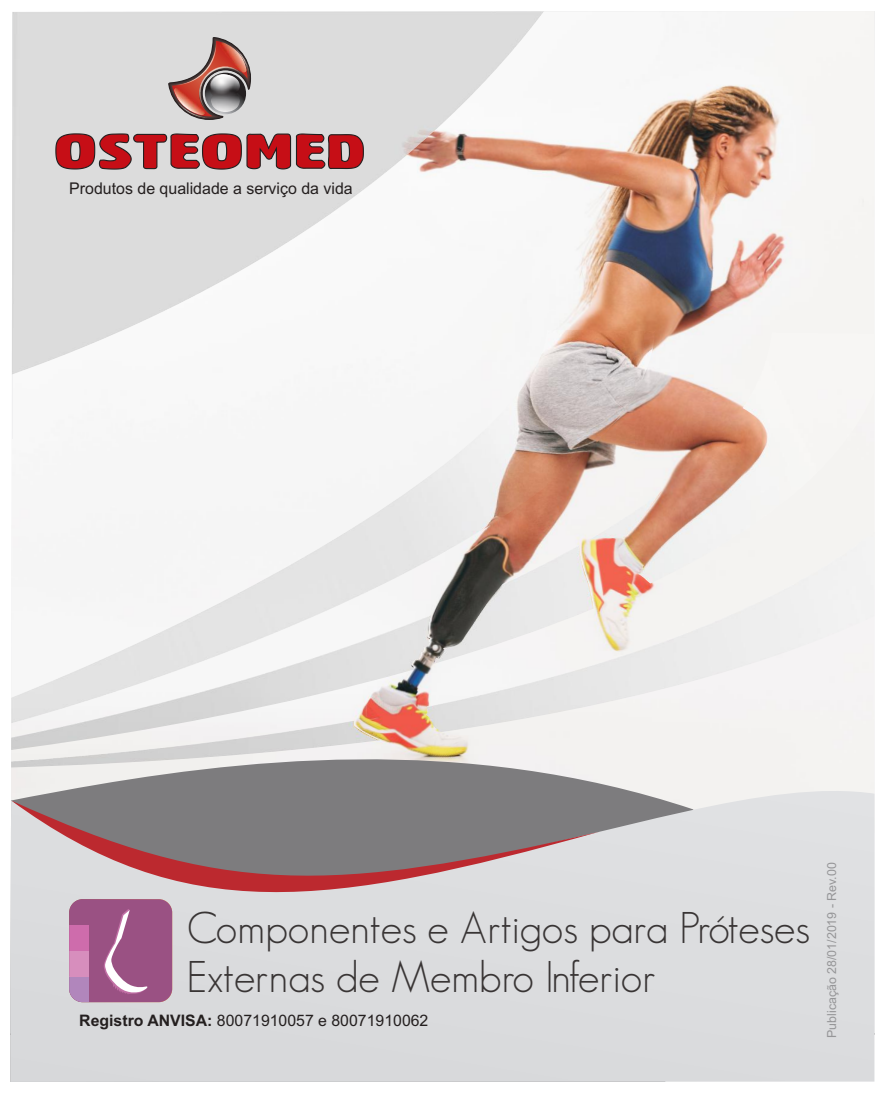
<style>
.page{position:relative;width:885px;height:1093px;background:#fff}
.page>*{position:absolute;margin:0;border:0;box-sizing:border-box;transform-origin:0 0}
.t1{font:300 43.38px/48.4px "Geosans";color:#393535}
.t2{font:16.12px "Arial";color:#241f1f}
.t3{font:15.88px "Arial";color:#241f1f}
.t4{font:12.5px "Arial";color:#969698}
.s1{font-weight:700}
</style>
<div class="page">
<img style="left:694px;top:11px;width:180px;height:321px">
<img style="left:655px;top:332px;width:219px;height:398px">
<img style="left:12px;top:419px;width:643px;height:237px">
<svg style="left:11px;top:656px;width:682px;height:74px"></svg>
<svg style="left:11px;top:730px;width:863px;height:352px;background:#d6d6d7"></svg>
<svg style="left:11px;top:800px;width:588px;height:126px;background:#ae9fa2"></svg>
<img style="left:12px;top:11px;width:682px;height:408px">
<svg style="left:55px;top:133px;width:309px;height:37px;background:#b75156"></svg>
<svg style="left:168px;top:37px;width:83px;height:83px"></svg>
<img style="left:174px;top:88px;width:7px;height:27px">
<img style="left:171px;top:40px;width:49px;height:48px">
<img style="left:177px;top:101px;width:36px;height:17px">
<img style="left:219px;top:42px;width:27px;height:2px">
<img style="left:229px;top:43px;width:22px;height:40px">
<img style="left:181px;top:44px;width:67px;height:66px">
<img style="left:199px;top:66px;width:40px;height:37px">
<svg style="left:205px;top:73px;width:41px;height:41px"></svg>
<img style="left:211px;top:75px;width:29px;height:22px;border-radius:50%">
<img style="left:211px;top:89px;width:29px;height:23px;border-radius:50%">
<img style="left:209px;top:74px;width:28px;height:25px;border-radius:50%">
<div style="left:69px;top:899px;width:103px;height:103px;background:#9a5183;border-radius:13px"></div>
<div style="left:69px;top:976px;width:20px;height:26px;background:#b186bc"></div>
<div style="left:69px;top:950px;width:20px;height:26px;background:#d78ebd"></div>
<div style="left:69px;top:925px;width:20px;height:25px;background:#ce6cac"></div>
<svg style="left:104px;top:909px;width:44px;height:85px"></svg>
<p class="t2" style="left:69px;top:182px;width:285px">Produtos de qualidade a serviço da vida</p>
<p class="t1" style="left:187px;top:904px;width:624px">Componentes e Artigos para Próteses<br>Externas de Membro Inferior</p>
<p class="t3" style="left:79px;top:1014px;width:350px"><span class="s1">Registro ANVISA:</span> 80071910057 e 80071910062</p>
<p class="t4" style="left:826px;top:1038px;width:177px;rotate:-90deg">Publicação 28/01/2019 - Rev.00</p>
</div>
